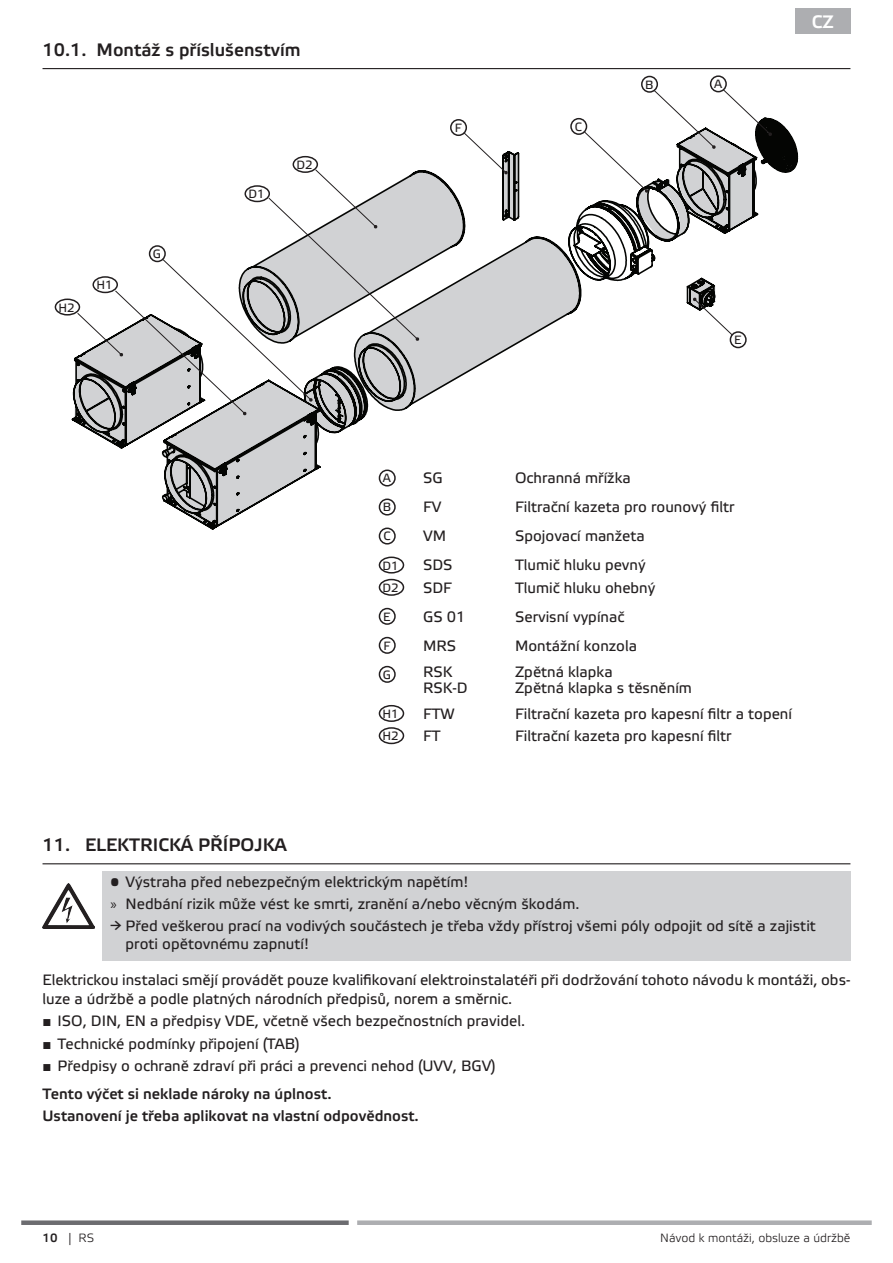
<style>
.page{position:relative;width:893px;height:1263px;background:#fff}
.page>*{position:absolute;margin:0;border:0;box-sizing:border-box;transform-origin:0 0}
.t1{font:500 18px "Etelka";color:#231f20}
.t2{font:500 18px "Etelka";color:#fff}
.t3{font:15px/22.2px "Etelka Text";color:#231f20}
.t4{font:500 15px/22.2px "Etelka";color:#231f20}
.t5{font:300 12px "Etelka";color:#231f20}
.t6{font:12px/22.2px "Etelka Text";color:#231f20}
.t7{font:500 12px "Etelka";color:#231f20}
.s1{font-family:"Myriad Pro"}
.s2{font-family:"Arial"}
</style>
<div class="page">
<div style="left:357px;top:1220px;width:515px;height:5px;background:#adaeb1"></div>
<div style="left:21px;top:1220px;width:328px;height:5px;background:#6c6c70"></div>
<img style="left:43px;top:883px;width:51px;height:45px">
<div style="left:55px;top:299px;width:25px;height:17px;border:2px solid #231f20;border-radius:50%"></div>
<div style="left:641px;top:76px;width:17px;height:17px;border:2px solid #231f20;border-radius:50%"></div>
<div style="left:710px;top:75px;width:17px;height:17px;border:2px solid #231f20;border-radius:50%"></div>
<svg style="left:71px;top:88px;width:701px;height:441px"></svg>
<div style="left:450px;top:119px;width:17px;height:17px;border:2px solid #231f20;border-radius:50%"></div>
<div style="left:795px;top:9px;width:55px;height:25px;background:#adaeb1"></div>
<div style="left:102px;top:872px;width:748px;height:89px;background:#d1d2d4"></div>
<hr style="left:43px;top:863px;width:807px;height:1px;background:#231f20">
<hr style="left:43px;top:68px;width:807px;height:1px;background:#231f20">
<div style="left:379px;top:469px;width:17px;height:17px;border:2px solid #231f20;border-radius:50%"></div>
<div style="left:379px;top:498px;width:17px;height:17px;border:2px solid #231f20;border-radius:50%"></div>
<div style="left:379px;top:527px;width:17px;height:17px;border:2px solid #231f20;border-radius:50%"></div>
<div style="left:379px;top:556px;width:25px;height:17px;border:2px solid #231f20;border-radius:50%"></div>
<div style="left:379px;top:579px;width:25px;height:17px;border:2px solid #231f20;border-radius:50%"></div>
<div style="left:379px;top:608px;width:17px;height:17px;border:2px solid #231f20;border-radius:50%"></div>
<div style="left:379px;top:637px;width:17px;height:17px;border:2px solid #231f20;border-radius:50%"></div>
<div style="left:379px;top:666px;width:17px;height:17px;border:2px solid #231f20;border-radius:50%"></div>
<div style="left:379px;top:705px;width:25px;height:17px;border:2px solid #231f20;border-radius:50%"></div>
<div style="left:379px;top:727px;width:25px;height:17px;border:2px solid #231f20;border-radius:50%"></div>
<p class="t1" style="left:43px;top:39px;width:260px">10.1. Montáž s příslušenstvím</p>
<p class="t6" style="left:59px;top:297px;width:18px">H2</p>
<p class="t6" style="left:96px;top:275px;width:18px">H1</p>
<p class="t6" style="left:153px;top:243px;width:10px">G</p>
<p class="t6" style="left:248px;top:184px;width:18px">D1</p>
<p class="t6" style="left:296px;top:154px;width:18px">D2</p>
<p class="t6" style="left:455px;top:117px;width:8px">F</p>
<p class="t6" style="left:575px;top:116px;width:9px">C</p>
<p class="t6" style="left:645px;top:74px;width:10px">B</p>
<p class="t6" style="left:714px;top:74px;width:10px">A</p>
<p class="t2" style="left:812px;top:11px;width:23px">CZ</p>
<p class="t6" style="left:734px;top:329px;width:9px">E</p>
<p class="t6" style="left:383px;top:468px;width:10px">A</p>
<p class="t3" style="left:423px;top:468px;width:21px">SG</p>
<p class="t3" style="left:515px;top:468px;width:117px">Ochranná mřížka</p>
<p class="t6" style="left:383px;top:497px;width:10px">B</p>
<p class="t3" style="left:423px;top:497px;width:20px">FV</p>
<p class="t3" style="left:515px;top:497px;width:221px">Filtrační kazeta pro rounový filtr</p>
<p class="t6" style="left:383px;top:526px;width:9px">C</p>
<p class="t3" style="left:423px;top:526px;width:25px">VM</p>
<p class="t3" style="left:515px;top:526px;width:131px">Spojovací manžeta</p>
<p class="t6" style="left:383px;top:555px;width:18px">D1<br>D2</p>
<p class="t3" style="left:423px;top:555px;width:31px">SDS<br>SDF</p>
<p class="t3" style="left:515px;top:555px;width:142px">Tlumič hluku pevný<br>Tlumič hluku ohebný</p>
<p class="t6" style="left:383px;top:606px;width:9px">E</p>
<p class="t3" style="left:423px;top:606px;width:44px">GS 01</p>
<p class="t3" style="left:515px;top:606px;width:111px">Servisní vypínač</p>
<p class="t6" style="left:383px;top:635px;width:8px">F</p>
<p class="t3" style="left:423px;top:635px;width:35px">MRS</p>
<p class="t3" style="left:515px;top:635px;width:123px">Montážní konzola</p>
<p class="t6" style="left:383px;top:664px;width:10px">G</p>
<p class="t3" style="left:423px;top:664px;width:46px;line-height:16.2px">RSK<br>RSK-D</p>
<p class="t3" style="left:515px;top:664px;width:178px;line-height:16.2px">Zpětná klapka<br>Zpětná klapka s těsněním</p>
<p class="t6" style="left:383px;top:703px;width:18px">H1<br>H2</p>
<p class="t3" style="left:423px;top:703px;width:33px">FTW<br>FT</p>
<p class="t3" style="left:515px;top:703px;width:278px">Filtrační kazeta pro kapesní filtr a topení<br>Filtrační kazeta pro kapesní filtr</p>
<p class="t1" style="left:43px;top:834px;width:246px">11. ELEKTRICKÁ PŘÍPOJKA</p>
<p class="t3" style="left:111px;top:871px;width:470px">• Výstraha před nebezpečným elektrickým napětím!<br><span class="s1">»</span> Nedbání rizik může vést ke smrti, zranění a/nebo věcným škodám.</p>
<p class="t3" style="left:126px;top:918px;width:692px;line-height:18px;text-indent:-15px">→ Před veškerou prací na vodivých součástech je třeba vždy přístroj všemi póly odpojit od sítě a zajistit proti opětovnému zapnutí!</p>
<p class="t3" style="left:43px;top:970px;width:809px;line-height:19.5px">Elektrickou instalaci smějí provádět pouze kvalifikovaní elektroinstalatéři při dodržování tohoto návodu k montáži, obs&shy;luze a údržbě a podle platných národních předpisů, norem a směrnic.</p>
<p class="t3" style="left:43px;top:1011px;width:484px"><span class="s2">■</span> ISO, DIN, EN a předpisy VDE, včetně všech bezpečnostních pravidel.</p>
<p class="t3" style="left:43px;top:1033px;width:258px"><span class="s2">■</span> Technické podmínky připojení (TAB)</p>
<p class="t3" style="left:43px;top:1055px;width:455px"><span class="s2">■</span> Předpisy o ochraně zdraví při práci a prevenci nehod (UVV, BGV)</p>
<p class="t4" style="left:43px;top:1083px;width:378px">Tento výčet si neklade nároky na úplnost.<br>Ustanovení je třeba aplikovat na vlastní odpovědnost.</p>
<p class="t7" style="left:43px;top:1231px;width:17px">10</p>
<p class="t5" style="left:68px;top:1231px;width:28px">| RS</p>
<p class="t5" style="left:660px;top:1231px;width:192px">Návod k montáži, obsluze a údržbě</p>
</div>
